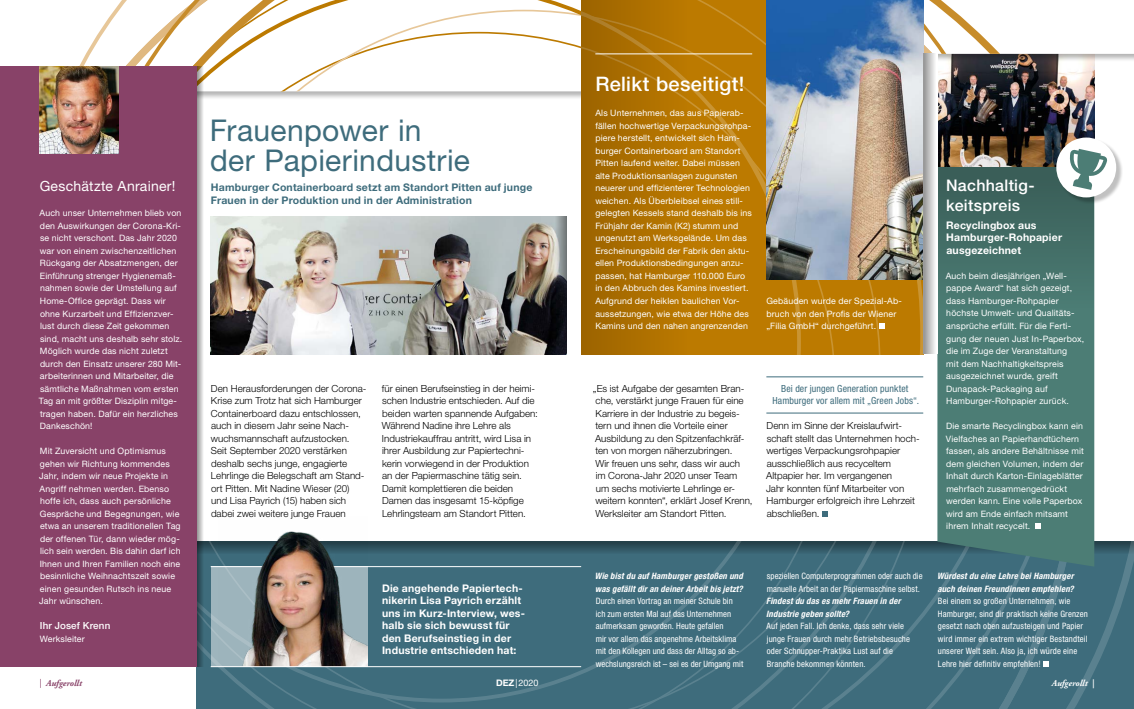
<style>
.page{position:relative;width:1134px;height:709px;background:#fff}
.page>*{position:absolute;margin:0;border:0;box-sizing:border-box;transform-origin:0 0}
.t1{font:30px/30px "Helvetica Neue LT Std";letter-spacing:.01em;color:#3e6c7c}
.t2{font:500 20px "Helvetica Neue LT Std";letter-spacing:.02em;color:#fff}
.t3{font:500 16px/20px "Helvetica Neue LT Std";letter-spacing:.02em;color:#fff}
.t4{font:14px "Helvetica Neue LT Std";letter-spacing:.02em;color:#fff}
.t5{font:700 10.5px/12.5px "Helvetica Neue LT Std";letter-spacing:.02em;color:#fff}
.t6{font:700 10.5px/12.5px "Helvetica Neue LT Std";letter-spacing:.02em;color:#3e6c7c}
.t7{font:300 9.8px/12.5px "Helvetica Neue LT Std";letter-spacing:.005em;color:#000}
.t8{font:condensed 9.8px/12.5px "Helvetica Neue LT Std";letter-spacing:.01em;color:#3e6c7c;text-align:center}
.t9{font:500 9.8px "Helvetica Neue LT Std";letter-spacing:.015em;color:#fff}
.t10{font:italic 700 9px "Adobe Garamond Pro";color:#fff}
.t11{font:italic 700 9px "Adobe Garamond Pro";color:#884268}
.t12{font:9px "Helvetica Neue LT Std";color:#fff}
.t13{font:8.8px/12.5px "Helvetica Neue LT Std";letter-spacing:.015em;color:#fff}
.t14{font:condensed 8.8px/12.5px "Helvetica Neue LT Std";letter-spacing:.01em;color:#fff}
.t15{font:italic 700 condensed 8.8px/12.5px "Helvetica Neue LT Std";letter-spacing:.02em;color:#fff}
.s1{font-family:"Helvetica Neue LT Std";font-weight:400;font-style:normal}
.s2{font-weight:700}
</style>
<div class="page">
<svg style="left:1026px;top:541px;width:108px;height:168px;background:#416d7d"></svg>
<svg style="left:197px;top:541px;width:829px;height:168px;background:#3f6c7c"></svg>
<svg style="left:197px;top:541px;width:604px;height:161px;background:#3e6b7a"></svg>
<div style="left:937px;top:308px;width:157px;height:258px;background:#4c7d75"></div>
<div style="left:937px;top:166px;width:157px;height:142px;background:linear-gradient(to bottom,#385c56,#4b7c74)"></div>
<img style="left:938px;top:100px;width:156px;height:66px">
<div style="left:0;top:0;width:1134px;height:100px;background:#000;opacity:.3"></div>
<svg style="left:1027px;top:0;width:107px;height:91px"></svg>
<svg style="left:0;top:0;width:71px;height:66px"></svg>
<svg style="left:71px;top:0;width:956px;height:91px"></svg>
<svg style="left:84px;top:0;width:497px;height:91px"></svg>
<div style="left:0;top:66px;width:197px;height:600px;background:#884268"></div>
<svg style="left:801px;top:279px;width:122px;height:75px;background:#bb7b04"></svg>
<svg style="left:752px;top:0;width:49px;height:354px;background:#bc7b03"></svg>
<div style="left:581px;top:0;width:171px;height:354px;background:linear-gradient(to right,#a06601,#c48002)"></div>
<img style="left:766px;top:0;width:157px;height:279px">
<svg style="left:1043px;top:661px;width:6px;height:5px"></svg>
<svg style="left:1035px;top:523px;width:6px;height:6px"></svg>
<img style="left:40px;top:66px;width:78px;height:88px">
<svg style="left:197px;top:66px;width:6px;height:600px;background:#a1a7a8"></svg>
<hr style="left:766px;top:376px;width:157px;height:1px;background:#3e6c7c">
<hr style="left:766px;top:412px;width:157px;height:1px;background:#3e6c7c">
<svg style="left:822px;top:511px;width:6px;height:5px"></svg>
<img style="left:211px;top:216px;width:343px;height:138px">
<hr style="left:595px;top:54px;width:157px;height:1px;background:#fff">
<hr style="left:211px;top:566px;width:370px;height:1px;background:#fff">
<svg style="left:554px;top:216px;width:13px;height:138px;background:#4e5255"></svg>
<div style="left:923px;top:54px;width:14px;height:300px;background:#f8f8f8"></div>
<svg style="left:879px;top:323px;width:6px;height:6px"></svg>
<div style="left:1057px;top:138px;width:66px;height:66px;background:#000;opacity:.25"></div>
<div style="left:1056px;top:137px;width:60px;height:60px;background:#fff;border-radius:30px"></div>
<svg style="left:1069px;top:149px;width:38px;height:41px"></svg>
<svg style="left:923px;top:54px;width:12px;height:300px;background:#c0c0c0"></svg>
<div style="left:211px;top:566px;width:157px;height:100px;background:linear-gradient(to bottom,#9db4bd,#a2b8c0)"></div>
<img style="left:219px;top:531px;width:149px;height:135px">
<hr style="left:211px;top:666px;width:370px;height:1px;background:#fff">
<h2 class="t2" style="left:595px;top:72px;width:150px">Relikt beseitigt!</h2>
<p class="t13" style="left:595px;top:107px;width:158px">Als Unternehmen, das aus Papierab&shy;fällen hochwertige Verpackungsrohpa&shy;piere herstellt, entwickelt sich Ham&shy;burger Containerboard am Standort Pitten laufend weiter. Dabei müssen alte Produktionsanlagen zugunsten neuerer und effizienterer Technologien weichen. Als Überbleibsel eines still&shy;gelegten Kessels stand deshalb bis ins Frühjahr der Kamin (K2) stumm und ungenutzt am Werksgelände. Um das Erscheinungsbild der Fabrik den aktu&shy;ellen Produktionsbedingungen anzu&shy;passen, hat Hamburger 110.000 Euro in den Abbruch des Kamins investiert.<br>Aufgrund der heiklen baulichen Vor&shy;aussetzungen, wie etwa der Höhe des Kamins und den nahen angrenzenden</p>
<h1 class="t1" style="left:210px;top:115px;width:262px">Frauenpower in der Papierindustrie</h1>
<p class="t6" style="left:211px;top:181px;width:323px">Hamburger Containerboard setzt am Standort Pitten auf junge<br>Frauen in der Produktion und in der Administration</p>
<h3 class="t3" style="left:946px;top:176px;width:90px">Nachhaltig&shy;keitspreis</h3>
<p class="t5" style="left:946px;top:219px;width:117px">Recyclingbox aus<br>Hamburger-Rohpapier ausgezeichnet</p>
<p class="t13" style="left:946px;top:269px;width:140px">Auch beim diesjährigen „Well&shy;pappe Award“ hat sich gezeigt, dass Hamburger-Rohpapier höchste Umwelt- und Qualitäts&shy;ansprüche erfüllt. Für die Ferti&shy;gung der neuen Just In-Paperbox, die im Zuge der Veranstaltung<br>mit dem Nachhaltigkeitspreis ausgezeichnet wurde, greift<br>Dunapack-Packaging auf<br>Hamburger-Rohpapier zurück.</p>
<p class="t13" style="left:946px;top:419px;width:140px">Die smarte Recyclingbox kann ein<br>Vielfaches an Papierhandtüchern fassen, als andere Behältnisse mit dem gleichen Volumen, indem der<br>Inhalt durch Karton-Einlageblätter mehrfach zusammengedrückt werden kann. Eine volle Paperbox wird am Ende einfach mitsamt ihrem Inhalt recycelt.</p>
<h3 class="t4" style="left:40px;top:178px;width:137px">Geschätzte Anrainer!</h3>
<p class="t13" style="left:39px;top:207px;width:145px">Auch unser Unternehmen blieb von den Auswirkungen der Corona-Kri&shy;se nicht verschont. Das Jahr 2020 war von einem zwischenzeitlichen<br>Rückgang der Absatzmengen, der<br>Einführung strenger Hygienemaß&shy;nahmen sowie der Umstellung auf<br>Home-Office geprägt. Dass wir ohne Kurzarbeit und Effizienzver&shy;lust durch diese Zeit gekommen sind, macht uns deshalb sehr stolz.<br>Möglich wurde das nicht zuletzt durch den Einsatz unserer 280 Mit&shy;arbeiterinnen und Mitarbeiter, die sämtliche Maßnahmen vom ersten<br>Tag an mit größter Disziplin mitge&shy;tragen haben. Dafür ein herzliches<br>Dankeschön!</p>
<p class="t13" style="left:39px;top:444px;width:143px">Mit Zuversicht und Optimismus gehen wir Richtung kommendes<br>Jahr, indem wir neue Projekte in<br>Angriff nehmen werden. Ebenso hoffe ich, dass auch persönliche<br>Gespräche und Begegnungen, wie etwa an unserem traditionellen Tag der offenen Tür, dann wieder mög&shy;lich sein werden. Bis dahin darf ich<br>Ihnen und Ihren Familien noch eine besinnliche Weihnachtszeit sowie einen gesunden Rutsch ins neue<br>Jahr wünschen.</p>
<p class="t9" style="left:40px;top:620px;width:72px">Ihr Josef Krenn</p>
<p class="t13" style="left:40px;top:632px;width:46px">Werksleiter</p>
<p class="t11" style="left:40px;top:677px;width:44px"><span class="s1">|</span> Aufgerollt</p>
<p class="t12" style="left:496px;top:677px;width:44px"><span class="s2">DEZ</span>|2020</p>
<p class="t13" style="left:766px;top:294px;width:137px">Gebäuden wurde der Spezial-Ab&shy;bruch von den Profis der Wiener „Filia GmbH“ durchgeführt.</p>
<p class="t7" style="left:211px;top:381px;width:157px">Den Herausforderungen der Corona-Krise zum Trotz hat sich Hamburger Containerboard dazu entschlossen, auch in diesem Jahr seine Nach&shy;wuchsmannschaft aufzustocken.<br>Seit September 2020 verstärken deshalb sechs junge, engagierte Lehrlinge die Belegschaft am Stand&shy;ort Pitten. Mit Nadine Wieser (20) und Lisa Payrich (15) haben sich dabei zwei weitere junge Frauen</p>
<p class="t7" style="left:382px;top:381px;width:158px">für einen Berufseinstieg in der heimi&shy;schen Industrie entschieden. Auf die beiden warten spannende Aufgaben:<br>Während Nadine ihre Lehre als Industriekauffrau antritt, wird Lisa in ihrer Ausbildung zur Papiertechni&shy;kerin vorwiegend in der Produktion an der Papiermaschine tätig sein.<br>Damit komplettieren die beiden Damen das insgesamt 15-köpfige Lehrlingsteam am Standort Pitten.</p>
<p class="t7" style="left:593px;top:381px;width:161px">„Es ist Aufgabe der gesamten Bran&shy;che, verstärkt junge Frauen für eine Karriere in der Industrie zu begeis&shy;tern und ihnen die Vorteile einer Ausbildung zu den Spitzenfachkräf&shy;ten von morgen näherzubringen.<br>Wir freuen uns sehr, dass wir auch<br>im Corona-Jahr 2020 unser Team<br>um sechs motivierte Lehrlinge er&shy;weitern konnten“, erklärt Josef Krenn, Werksleiter am Standort Pitten.</p>
<p class="t8" style="left:772px;top:382px;width:148px">Bei der jungen Generation punktet<br>Hamburger vor allem mit „Green Jobs“.</p>
<p class="t7" style="left:766px;top:419px;width:155px">Denn im Sinne der Kreislaufwirt&shy;schaft stellt das Unternehmen hoch&shy;wertiges Verpackungsrohpapier ausschließlich aus recyceltem<br>Altpapier her. Im vergangenen<br>Jahr konnten fünf Mitarbeiter von<br>Hamburger erfolgreich ihre Lehrzeit abschließen.</p>
<p class="t15" style="left:595px;top:570px;width:149px">Wie bist du auf Hamburger gestoßen und was gefällt dir an deiner Arbeit bis jetzt?</p>
<p class="t14" style="left:596px;top:594px;width:149px">Durch einen Vortrag an meiner Schule bin ich zum ersten Mal auf das Unternehmen aufmerksam geworden. Heute gefallen<br>mir vor allem das angenehme Arbeitsklima mit den Kollegen und dass der Alltag so ab&shy;wechslungsreich ist – sei es der Umgang mit</p>
<p class="t14" style="left:767px;top:569px;width:157px">speziellen Computerprogrammen oder auch die manuelle Arbeit an der Papiermaschine selbst.</p>
<p class="t15" style="left:766px;top:595px;width:136px">Findest du das es mehr Frauen in der<br>Industrie geben sollte?</p>
<p class="t14" style="left:766px;top:619px;width:145px">Auf jeden Fall. Ich denke, dass sehr viele junge Frauen durch mehr Betriebsbesuche oder Schnupper-Praktika Lust auf die Branche bekommen könnten.</p>
<p class="t15" style="left:937px;top:570px;width:138px">Würdest du eine Lehre bei Hamburger auch deinen Freundinnen empfehlen?</p>
<p class="t14" style="left:938px;top:594px;width:151px">Bei einem so großen Unternehmen, wie Hamburger, sind dir praktisch keine Grenzen gesetzt nach oben aufzusteigen und Papier wird immer ein extrem wichtiger Bestandteil unserer Welt sein. Also ja, ich würde eine Lehre hier definitiv empfehlen!</p>
<p class="t5" style="left:382px;top:581px;width:144px">Die angehende Papiertech&shy;nikerin Lisa Payrich erzählt uns im Kurz-Interview, wes&shy;halb sie sich bewusst für den Berufseinstieg in der<br>Industrie entschieden hat:</p>
<p class="t10" style="left:1052px;top:677px;width:44px">Aufgerollt |</p>
</div>
